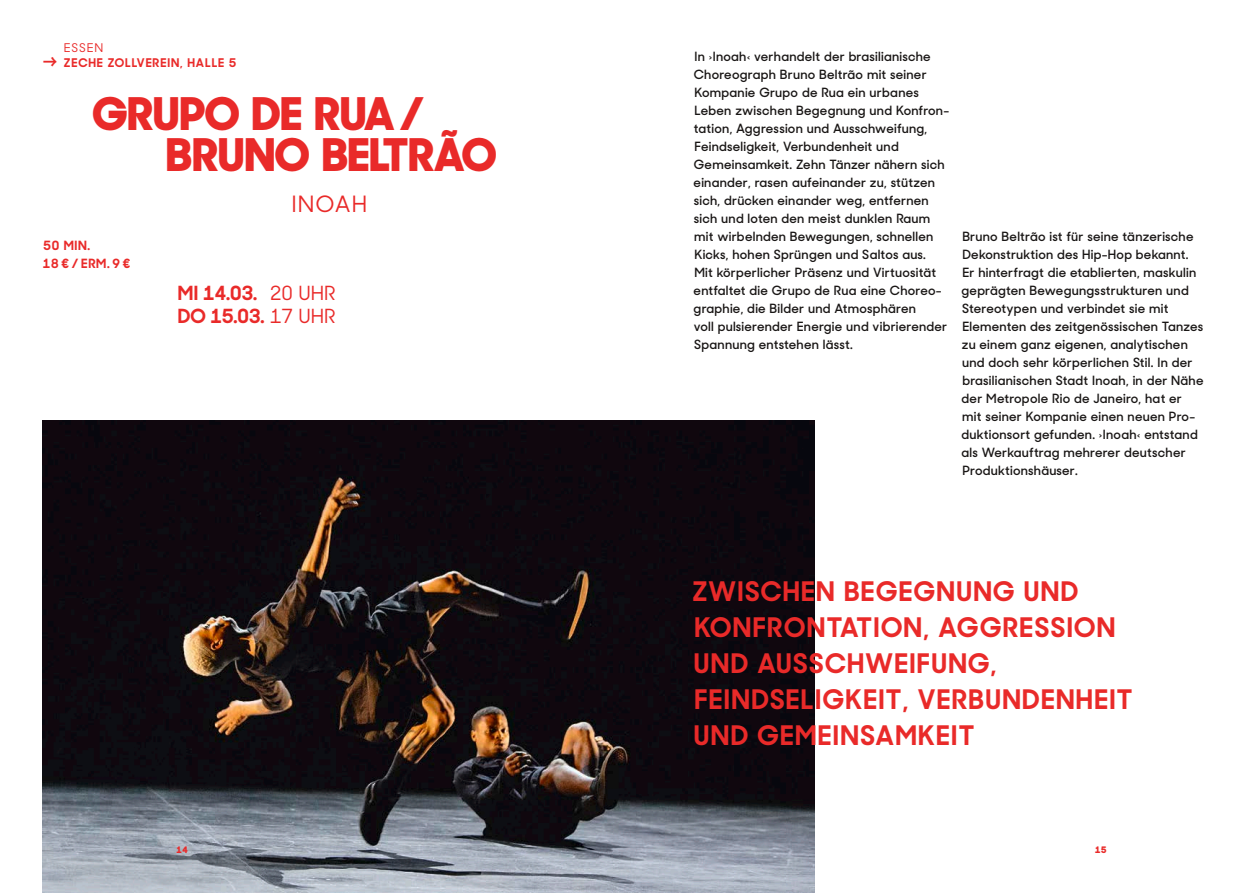
<style>
.page{position:relative;width:1259px;height:893px;background:#fff}
.page>*{position:absolute;margin:0;border:0;box-sizing:border-box;transform-origin:0 0}
.t1{font:800 45px/40.5px "Sharp Sans Display No 2";color:#e92a29}
.t2{font:700 27px/36px "Sharp Sans Display No 2";letter-spacing:.05em;color:#e92a29}
.t3{font:500 22.5px "Sharp Sans Display No 2";color:#e92a29}
.t4{font:700 19.5px/22.5px "Sharp Sans Display No 2";color:#e92a29}
.t5{font:600 12.75px/18px "Sharp Sans Display No 2";letter-spacing:.02em;color:#191615}
.t6{font:700 12.75px/18px "Sharp Sans Display No 2";letter-spacing:.05em;color:#e92a29}
.t7{font:700 12px "Sharp Sans Display No 2";letter-spacing:.075em;color:#e92a29}
.t8{font:500 12px "Sharp Sans Display No 2";letter-spacing:.075em;color:#e92a29}
.t9{font:800 9px "Sharp Sans Display No 2";color:#e92a29}
.s1{font-weight:600;font-size:17.25px}
.s2{font-weight:500}
</style>
<div class="page">
<img style="left:43px;top:421px;width:771px;height:472px">
<p class="t8" style="left:64px;top:37px;width:41px">ESSEN</p>
<p class="t7" style="left:43px;top:52px;width:195px"><span class="s1">→</span> ZECHE ZOLLVEREIN, HALLE 5</p>
<h1 class="t1" style="left:166px;top:89px;width:332px;text-indent:-74px">GRUPO DE RUA/<br>BRUNO BELTRÃO</h1>
<p class="t6" style="left:43px;top:235px;width:89px">50 MIN.<br>18€/ERM.9€</p>
<h3 class="t3" style="left:291px;top:186px;width:77px">INOAH</h3>
<h3 class="t4" style="left:178px;top:280px;width:160px">MI 14.03. <span class="s2">20 UHR<br></span>DO 15.03. <span class="s2">17 UHR</span></h3>
<p class="t5" style="left:693px;top:46px;width:256px">In ›Inoah‹ verhandelt der brasilianische Choreograph Bruno Beltrão mit seiner Kompanie Grupo de Rua ein urbanes Leben zwischen Begegnung und Konfron&shy;tation, Aggression und Ausschweifung, Feindseligkeit, Verbundenheit und Gemeinsamkeit. Zehn Tänzer nähern sich einander, rasen aufeinander zu, stützen sich, drücken einander weg, entfernen sich und loten den meist dunklen Raum mit wirbelnden Bewegungen, schnellen Kicks, hohen Sprüngen und Saltos aus.<br>Mit körperlicher Präsenz und Virtuosität entfaltet die Grupo de Rua eine Choreo&shy;graphie, die Bilder und Atmosphären<br>voll pulsierender Energie und vibrierender Spannung entstehen lässt.</p>
<p class="t5" style="left:961px;top:226px;width:243px">Bruno Beltrão ist für seine tänzerische Dekonstruktion des Hip-Hop bekannt.<br>Er hinterfragt die etablierten, maskulin geprägten Bewegungsstrukturen und Stereotypen und verbindet sie mit Elementen des zeitgenössischen Tanzes zu einem ganz eigenen, analytischen und doch sehr körperlichen Stil. In der brasilianischen Stadt Inoah, in der Nähe der Metropole Rio de Janeiro, hat er mit seiner Kompanie einen neuen Pro&shy;duktionsort gefunden. ›Inoah‹ entstand als Werkauftrag mehrerer deutscher Produktionshäuser.</p>
<h2 class="t2" style="left:692px;top:570px;width:441px">ZWISCHEN BEGEGNUNG UND<br>KONFRONTATION, AGGRESSION<br>UND AUSSCHWEIFUNG,<br>FEINDSELIGKEIT, VERBUNDENHEIT<br>UND GEMEINSAMKEIT</h2>
<p class="t9" style="left:176px;top:842px;width:13px">14</p>
<p class="t9" style="left:1095px;top:842px;width:13px">15</p>
</div>
